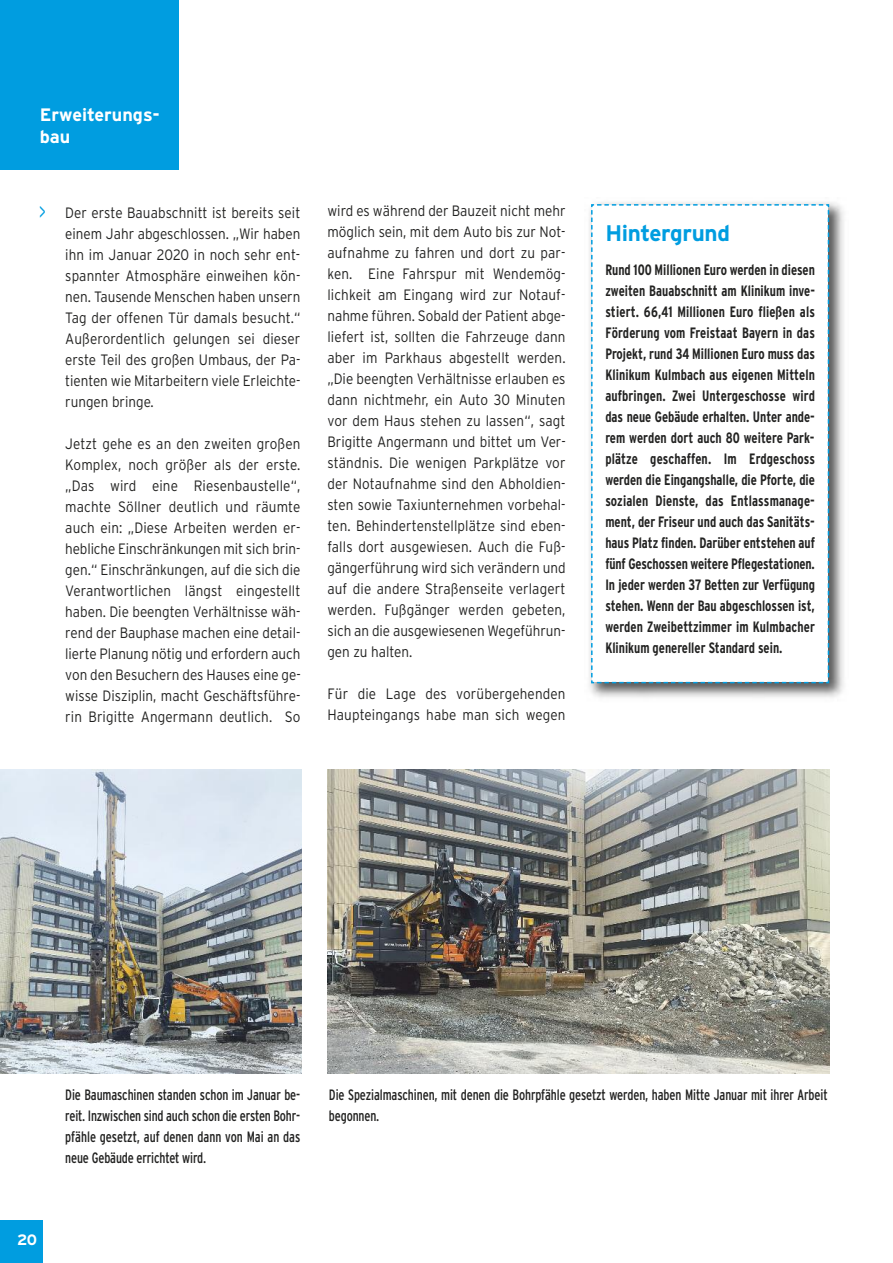
<style>
.page{position:relative;width:893px;height:1263px;background:#fff}
.page>*{position:absolute;margin:0;border:0;box-sizing:border-box;transform-origin:0 0}
.t1{font:700 22.5px "Interstate";letter-spacing:-.015em;color:#009de0}
.t2{font:300 21px "Interstate";color:#009de0;scale:.9 1}
.t3{font:700 18px/21.6px "Interstate";color:#fff}
.t4{font:300 15px/21px "Interstate";color:#222221;text-align:justify;scale:.9 1}
.t5{font:700 condensed 15px/21px "Interstate";color:#222221;text-align:justify;scale:.9 1}
.t6{font:condensed 15px/21px "Interstate";letter-spacing:-.005em;color:#222221;text-align:justify;scale:.9 1}
.t7{font:700 15px "Interstate";color:#fff}
</style>
<div class="page">
<div style="left:0;top:1220px;width:43px;height:43px;background:#009de0"></div>
<div style="left:0;top:0;width:179px;height:170px;background:#009de0"></div>
<img style="left:589px;top:202px;width:255px;height:496px">
<svg style="left:590px;top:203px;width:240px;height:481px"></svg>
<img style="left:0;top:769px;width:302px;height:304px">
<img style="left:327px;top:769px;width:502px;height:304px">
<p class="t3" style="left:40px;top:104px;width:121px">Erweiterungs&shy;bau</p>
<h2 class="t2" style="left:39px;top:200px;width:10px">&gt;</h2>
<p class="t4" style="left:65px;top:202px;width:263px">Der erste Bauabschnitt ist bereits seit einem Jahr abgeschlossen. „Wir haben ihn im Januar 2020 in noch sehr ent&shy;spannter Atmosphäre einweihen kön&shy;nen. Tausende Menschen haben unsern Tag der offenen Tür damals besucht.“ Außerordentlich gelungen sei dieser erste Teil des großen Umbaus, der Pa&shy;tienten wie Mitarbeitern viele Erleichte&shy;rungen bringe.</p>
<p class="t4" style="left:65px;top:433px;width:263px">Jetzt gehe es an den zweiten großen Komplex, noch größer als der erste. „Das wird eine Riesenbaustelle“, machte Söllner deutlich und räumte auch ein: „Diese Arbeiten werden er&shy;hebliche Einschränkungen mit sich brin&shy;gen.“ Einschränkungen, auf die sich die Verantwortlichen längst eingestellt haben. Die beengten Verhältnisse wäh&shy;rend der Bauphase machen eine detail&shy;lierte Planung nötig und erfordern auch von den Besuchern des Hauses eine ge&shy;wisse Disziplin, macht Geschäftsführe&shy;rin Brigitte Angermann deutlich. So</p>
<p class="t4" style="left:327px;top:200px;width:266px">wird es während der Bauzeit nicht mehr möglich sein, mit dem Auto bis zur Not&shy;aufnahme zu fahren und dort zu par&shy;ken. Eine Fahrspur mit Wendemög&shy;lichkeit am Eingang wird zur Notauf&shy;nahme führen. Sobald der Patient abge&shy;liefert ist, sollten die Fahrzeuge dann aber im Parkhaus abgestellt werden. „Die beengten Verhältnisse erlauben es dann nichtmehr, ein Auto 30 Minuten vor dem Haus stehen zu lassen“, sagt Brigitte Angermann und bittet um Ver&shy;ständnis. Die wenigen Parkplätze vor der Notaufnahme sind den Abholdien&shy;sten sowie Taxiunternehmen vorbehal&shy;ten. Behindertenstellplätze sind eben&shy;falls dort ausgewiesen. Auch die Fuß&shy;gängerführung wird sich verändern und auf die andere Straßenseite verlagert werden. Fußgänger werden gebeten, sich an die ausgewiesenen Wegeführun&shy;gen zu halten.</p>
<p class="t4" style="left:327px;top:683px;width:266px">Für die Lage des vorübergehenden<br>Haupteingangs habe man sich wegen</p>
<h1 class="t1" style="left:605px;top:220px;width:126px">Hintergrund</h1>
<p class="t5" style="left:605px;top:260px;width:234px">Rund 100 Millionen Euro werden in diesen zweiten Bauabschnitt am Klinikum inve&shy;stiert. 66,41 Millionen Euro fließen als Förderung vom Freistaat Bayern in das Projekt, rund 34 Millionen Euro muss das Klinikum Kulmbach aus eigenen Mitteln aufbringen. Zwei Untergeschosse wird das neue Gebäude erhalten. Unter ande&shy;rem werden dort auch 80 weitere Park&shy;plätze geschaffen. Im Erdgeschoss werden die Eingangshalle, die Pforte, die sozialen Dienste, das Entlassmanage&shy;ment, der Friseur und auch das Sanitäts&shy;haus Platz finden. Darüber entstehen auf fünf Geschossen weitere Pflegestationen.<br>In jeder werden 37 Betten zur Verfügung stehen. Wenn der Bau abgeschlossen ist, werden Zweibettzimmer im Kulmbacher Klinikum genereller Standard sein.</p>
<p class="t7" style="left:17px;top:1231px;width:22px">20</p>
<p class="t6" style="left:65px;top:1084px;width:263px">Die Baumaschinen standen schon im Januar be&shy;reit. Inzwischen sind auch schon die ersten Bohr&shy;pfähle gesetzt, auf denen dann von Mai an das neue Gebäude errichtet wird.</p>
<p class="t6" style="left:329px;top:1084px;width:556px">Die Spezialmaschinen, mit denen die Bohrpfähle gesetzt werden, haben Mitte Januar mit ihrer Arbeit begonnen.</p>
</div>
